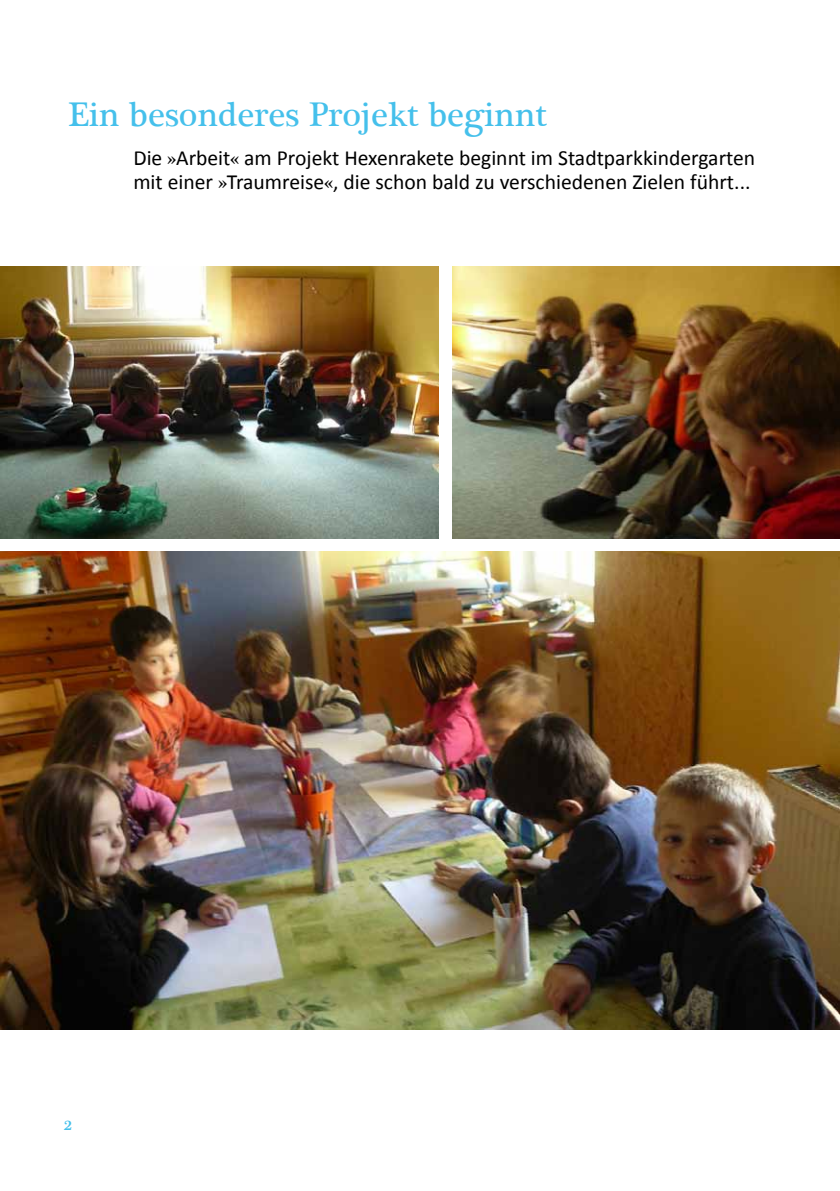
<style>
.page{position:relative;width:840px;height:1191px;background:#fff}
.page>*{position:absolute;margin:0;border:0;box-sizing:border-box;transform-origin:0 0}
.t1{font:35px "Plantagenet Cherokee";color:#45c0eb}
.t2{font:21.6px/24px "Calibri";color:#000}
.t3{font:20px "Plantagenet Cherokee";color:#45c0eb}
.s1{font-family:"Plantagenet Cherokee"}
</style>
<div class="page">
<img style="left:0;top:266px;width:438px;height:273px">
<img style="left:452px;top:266px;width:387px;height:273px">
<img style="left:1px;top:551px;width:838px;height:479px">
<h1 class="t1" style="left:68px;top:94px;width:480px">Ein besonderes Projekt beginnt</h1>
<p class="t2" style="left:133px;top:145px;width:623px">Die <span class="s1">»</span>Arbeit<span class="s1">«</span> am Projekt Hexenrakete beginnt im Stadtparkkindergarten mit einer <span class="s1">»</span>Traumreise<span class="s1">«</span>, die schon bald zu verschiedenen Zielen führt...</p>
<p class="t3" style="left:64px;top:1111px;width:10px">2</p>
</div>
